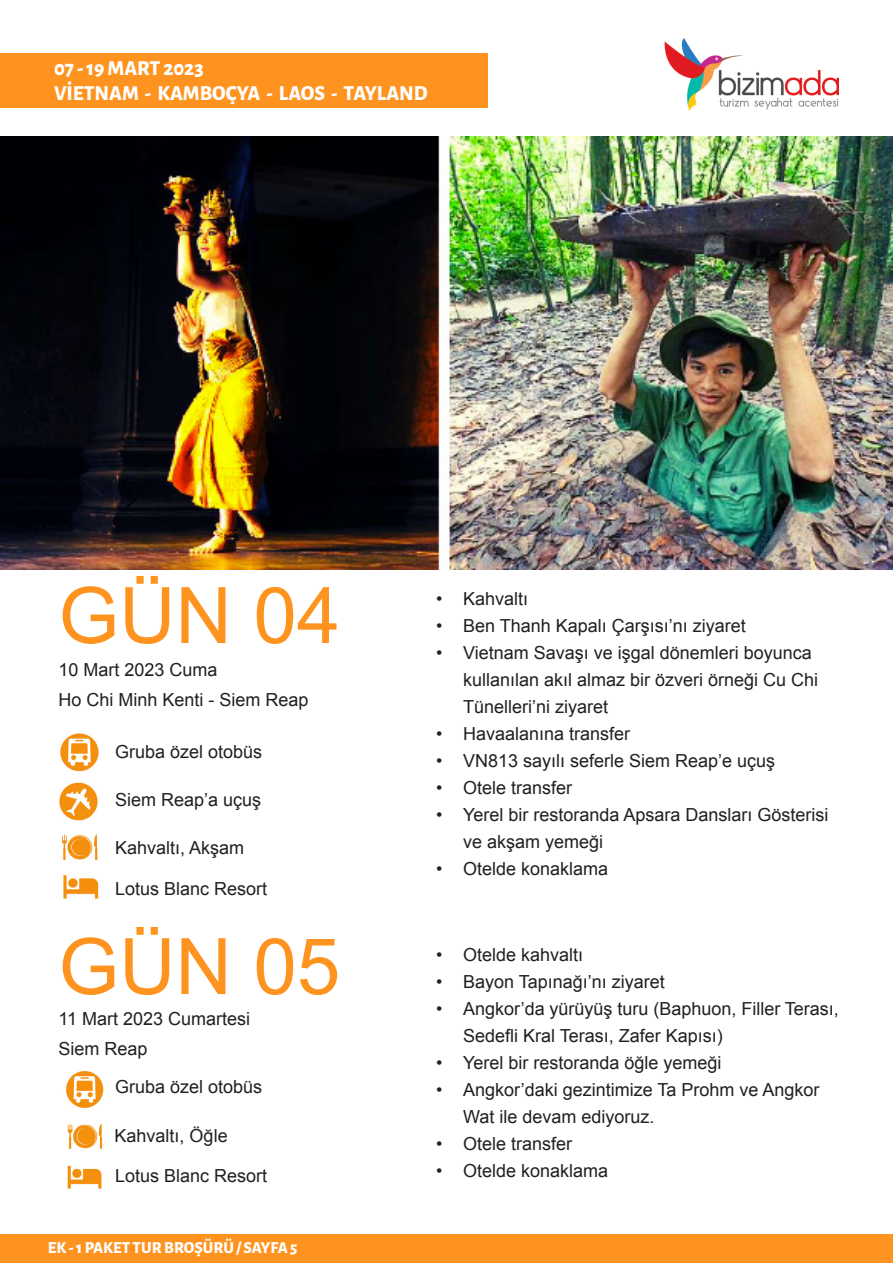
<style>
.page{position:relative;width:893px;height:1263px;background:#fff}
.page>*{position:absolute;margin:0;border:0;box-sizing:border-box;transform-origin:0 0}
.t1{font:78px "Arial";color:#ff931f}
.t2{font:800 21px "Alegreya Sans";color:#fff}
.t3{font:18px/27px "Arial";color:#231f20}
.t4{font:800 16.5px "Alegreya Sans";color:#fff}
</style>
<div class="page">
<div style="left:0;top:54px;width:487px;height:54px;background:#ff931f"></div>
<img style="left:664px;top:39px;width:175px;height:71px">
<div style="left:0;top:1234px;width:893px;height:29px;background:#ff931f"></div>
<img style="left:0;top:136px;width:893px;height:433px">
<img style="left:59px;top:733px;width:40px;height:166px">
<img style="left:66px;top:1071px;width:38px;height:118px">
<p class="t2" style="left:54px;top:52px;width:151px">07 - 19 MART 2023</p>
<p class="t2" style="left:54px;top:77px;width:375px">VİETNAM - KAMBOÇYA - LAOS - TAYLAND</p>
<p class="t1" style="left:58px;top:564px;width:283px">GÜN 04</p>
<p class="t3" style="left:58px;top:656px;width:161px">10 Mart 2023 Cuma</p>
<p class="t3" style="left:58px;top:686px;width:252px">Ho Chi Minh Kenti - Siem Reap</p>
<p class="t3" style="left:115px;top:739px;width:149px">Gruba özel otobüs</p>
<p class="t3" style="left:115px;top:786px;width:148px">Siem Reap’a uçuş</p>
<p class="t3" style="left:115px;top:835px;width:131px">Kahvaltı, Akşam</p>
<p class="t3" style="left:115px;top:875px;width:154px">Lotus Blanc Resort</p>
<p class="t1" style="left:58px;top:915px;width:283px">GÜN 05</p>
<p class="t3" style="left:58px;top:1005px;width:193px">11 Mart 2023 Cumartesi</p>
<p class="t3" style="left:58px;top:1035px;width:91px">Siem Reap</p>
<p class="t3" style="left:115px;top:1073px;width:149px">Gruba özel otobüs</p>
<p class="t3" style="left:115px;top:1122px;width:115px">Kahvaltı, Öğle</p>
<p class="t3" style="left:115px;top:1162px;width:154px">Lotus Blanc Resort</p>
<p class="t4" style="left:48px;top:1235px;width:251px">EK - 1 PAKET TUR BROŞÜRÜ / SAYFA 5</p>
<p class="t3" style="left:436px;top:586px;width:94px">• Kahvaltı</p>
<p class="t3" style="left:436px;top:613px;width:311px">• Ben Thanh Kapalı Çarşısı’nı ziyaret</p>
<p class="t3" style="left:463px;top:640px;width:357px;text-indent:-27px">• Vietnam Savaşı ve işgal dönemleri boyunca kullanılan akıl almaz bir özveri örneği Cu Chi<br>Tünelleri’ni ziyaret</p>
<p class="t3" style="left:436px;top:721px;width:196px">• Havaalanına transfer</p>
<p class="t3" style="left:436px;top:748px;width:341px">• VN813 sayılı seferle Siem Reap’e uçuş</p>
<p class="t3" style="left:436px;top:775px;width:138px">• Otele transfer</p>
<p class="t3" style="left:463px;top:802px;width:367px;text-indent:-27px">• Yerel bir restoranda Apsara Dansları Gösterisi ve akşam yemeği</p>
<p class="t3" style="left:436px;top:856px;width:174px">• Otelde konaklama</p>
<p class="t3" style="left:436px;top:941px;width:149px">• Otelde kahvaltı</p>
<p class="t3" style="left:436px;top:968px;width:230px">• Bayon Tapınağı’nı ziyaret</p>
<p class="t3" style="left:463px;top:995px;width:377px;text-indent:-27px">• Angkor’da yürüyüş turu (Baphuon, Filler Terası,<br>Sedefli Kral Terası, Zafer Kapısı)</p>
<p class="t3" style="left:436px;top:1049px;width:287px">• Yerel bir restoranda öğle yemeği</p>
<p class="t3" style="left:463px;top:1076px;width:358px;text-indent:-27px">• Angkor’daki gezintimize Ta Prohm ve Angkor<br>Wat ile devam ediyoruz.</p>
<p class="t3" style="left:436px;top:1130px;width:138px">• Otele transfer</p>
<p class="t3" style="left:436px;top:1157px;width:174px">• Otelde konaklama</p>
</div>
